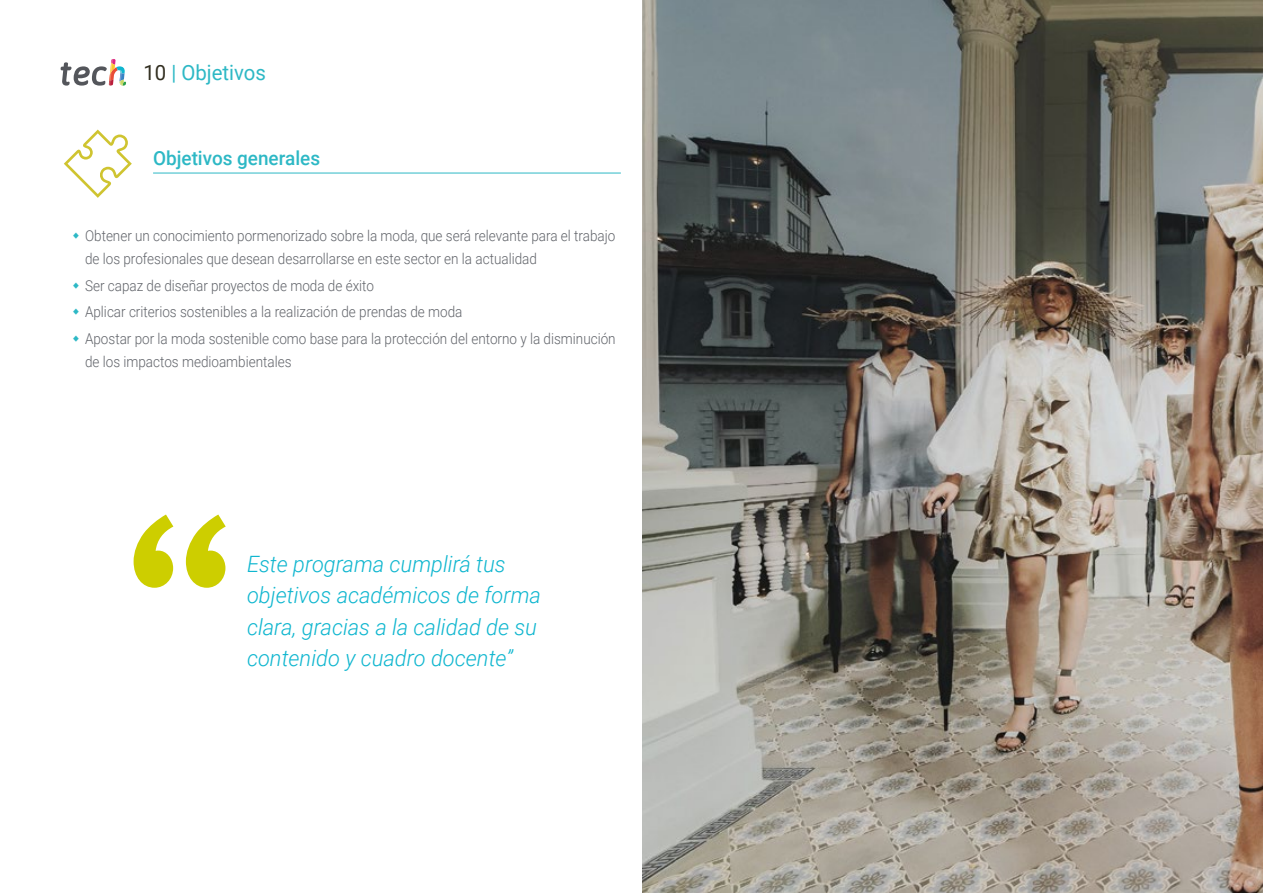
<style>
.page{position:relative;width:1263px;height:893px;background:#fff}
.page>*{position:absolute;margin:0;border:0;box-sizing:border-box;transform-origin:0 0}
.t1{font:italic 300 22.5px/31.5px "Roboto";color:#0fb6cf}
.t2{font:21px "Roboto";color:#2db8c5}
.t3{font:500 19.5px "Roboto";color:#2db8c5}
.t4{font:300 15px/26.7px "Roboto";color:#61646a;scale:.9 1}
.s1{color:#312e20}
</style>
<div class="page">
<hr style="left:153px;top:173px;width:468px;height:1px;background:#2db8c5">
<svg style="left:64px;top:130px;width:68px;height:68px"></svg>
<img style="left:642px;top:0;width:621px;height:893px">
<svg style="left:61px;top:59px;width:65px;height:27px"></svg>
<svg style="left:134px;top:514px;width:92px;height:74px"></svg>
<h2 class="t2" style="left:144px;top:57px;width:124px"><span class="s1">10</span> | Objetivos</h2>
<h3 class="t3" style="left:153px;top:144px;width:169px">Objetivos generales</h3>
<p class="t4" style="left:85px;top:224px;width:591px;line-height:22.5px">Obtener un conocimiento pormenorizado sobre la moda, que será relevante para el trabajo de los profesionales que desean desarrollarse en este sector en la actualidad</p>
<p class="t4" style="left:85px;top:271px;width:591px">Ser capaz de diseñar proyectos de moda de éxito<br>Aplicar criterios sostenibles a la realización de prendas de moda<br>Apostar por la moda sostenible como base para la protección del entorno y la disminución</p>
<p class="t4" style="left:85px;top:347px;width:231px">de los impactos medioambientales</p>
<h1 class="t1" style="left:247px;top:547px;width:296px">Este programa cumplirá tus objetivos académicos de forma clara, gracias a la calidad de su contenido y cuadro docente”</h1>
</div>
